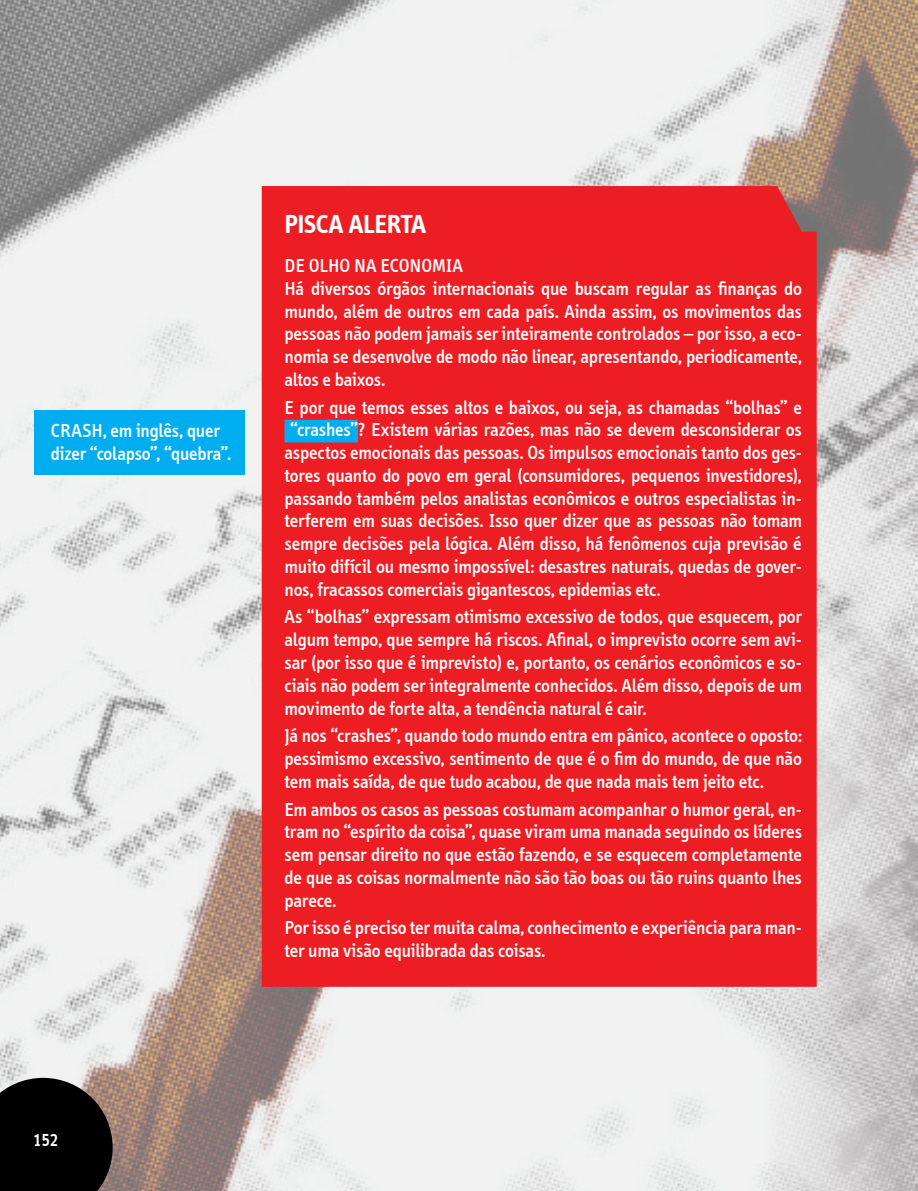
<style>
.page{position:relative;width:918px;height:1191px;background:#fff}
.page>*{position:absolute;margin:0;border:0;box-sizing:border-box;transform-origin:0 0}
.t1{font:700 26.25px "Info";letter-spacing:-.01em;color:#fff}
.t2{font:500 19.25px/22.8px "Info";letter-spacing:-.005em;color:#fff;text-align:justify}
.t3{font:600 17.5px "Info";color:#fff}
</style>
<div class="page">
<img style="left:0;top:0;width:918px;height:1191px">
<div style="left:35px;top:410px;width:210px;height:65px;background:#00aeef"></div>
<div style="left:262px;top:186px;width:554px;height:800px;background:#ed1d24"></div>
<div style="left:284px;top:420px;width:74px;height:22px;background:#00aeef"></div>
<svg style="left:0;top:1077px;width:113px;height:114px"></svg>
<p class="t2" style="left:51px;top:419px;width:182px;text-indent:52px">, em inglês, quer dizer “colapso”, “quebra”.</p>
<p class="t2" style="left:51px;top:419px;width:25px">crash</p>
<h1 class="t1" style="left:284px;top:209px;width:143px">PISCA ALERTA</h1>
<p class="t2" style="left:285px;top:254px;width:109px">De olho na econo</p>
<p class="t2" style="left:284px;top:254px;width:519px;text-align:left;text-indent:148px">mia<br>Há diversos órgãos internacionais que buscam regular as finanças do mundo, além de outros em cada país. Ainda assim, os movimentos das pessoas não podem jamais ser inteiramente controlados – por isso, a eco&shy;nomia se desenvolve de modo não linear, apresentando, periodicamente, altos e baixos.</p>
<p class="t2" style="left:284px;top:396px;width:519px">E por que temos esses altos e baixos, ou seja, as chamadas “bolhas” e “crashes”? Existem várias razões, mas não se devem desconsiderar os aspectos emocionais das pessoas. Os impulsos emocionais tanto dos ges&shy;tores quanto do povo em geral (consumidores, pequenos investidores), passando também pelos analistas econômicos e outros especialistas in&shy;terferem em suas decisões. Isso quer dizer que as pessoas não tomam sempre decisões pela lógica. Além disso, há fenômenos cuja previsão é muito difícil ou mesmo impossível: desastres naturais, quedas de gover&shy;nos, fracassos comerciais gigantescos, epidemias etc.</p>
<p class="t2" style="left:284px;top:606px;width:519px">As “bolhas” expressam otimismo excessivo de todos, que esquecem, por algum tempo, que sempre há riscos. Afinal, o imprevisto ocorre sem avi&shy;sar (por isso que é imprevisto) e, portanto, os cenários econômicos e so&shy;ciais não podem ser integralmente conhecidos. Além disso, depois de um movimento de forte alta, a tendência natural é cair.</p>
<p class="t2" style="left:284px;top:724px;width:519px">Já nos “crashes”, quando todo mundo entra em pânico, acontece o oposto: pessimismo excessivo, sentimento de que é o fim do mundo, de que não tem mais saída, de que tudo acabou, de que nada mais tem jeito etc.</p>
<p class="t2" style="left:284px;top:798px;width:519px">Em ambos os casos as pessoas costumam acompanhar o humor geral, en&shy;tram no “espírito da coisa”, quase viram uma manada seguindo os líderes sem pensar direito no que estão fazendo, e se esquecem completamente de que as coisas normalmente não são tão boas ou tão ruins quanto lhes parece.</p>
<p class="t2" style="left:284px;top:916px;width:519px">Por isso é preciso ter muita calma, conhecimento e experiência para man&shy;ter uma visão equilibrada das coisas.</p>
<p class="t3" style="left:33px;top:1129px;width:27px">152</p>
</div>
